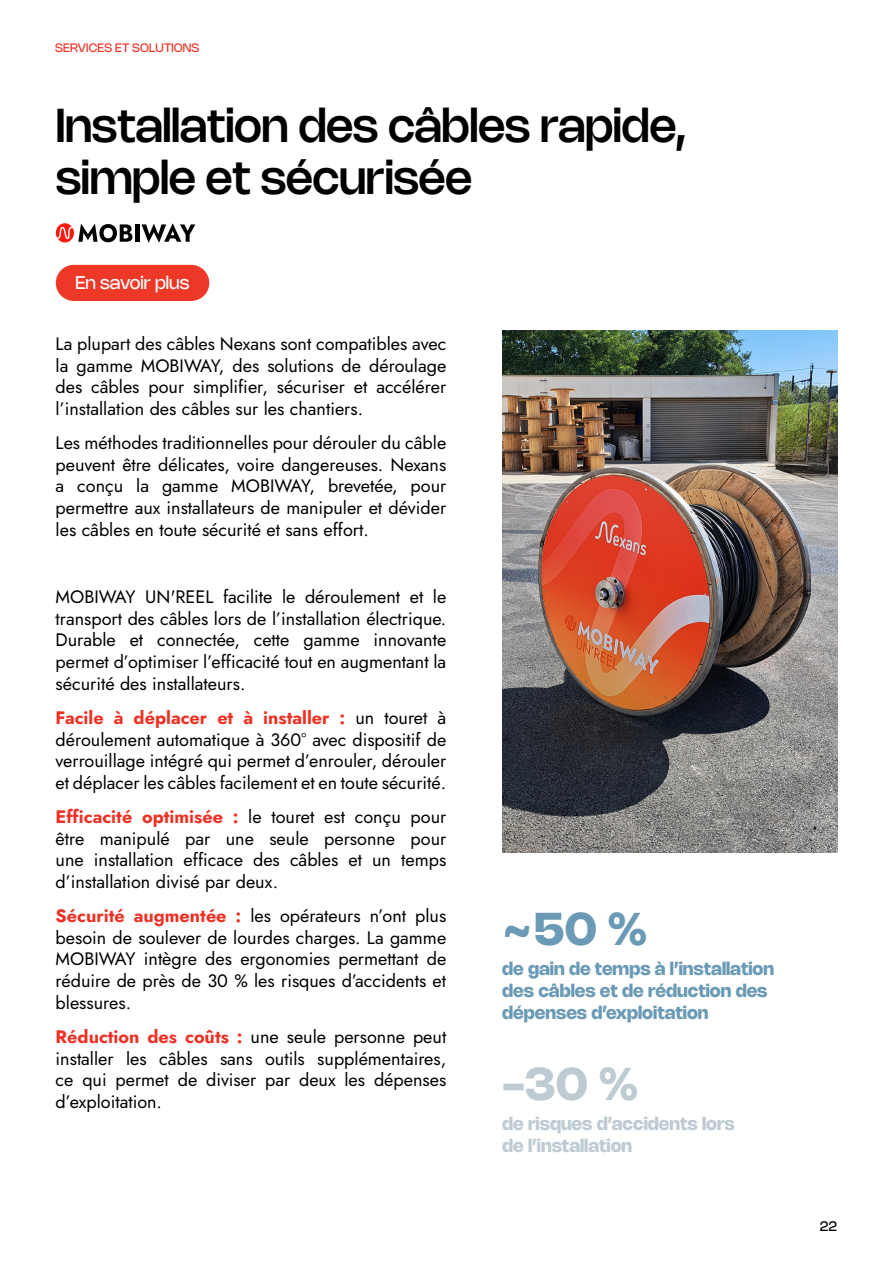
<style>
.page{position:relative;width:893px;height:1263px;background:#fff}
.page>*{position:absolute;margin:0;border:0;box-sizing:border-box;transform-origin:0 0}
.t1{font:500 46.5px/52.5px "Nohemi";letter-spacing:-.01em;color:#000}
.t2{font:700 45px "Nohemi";color:#6a9ab5}
.t3{font:700 45px "Nohemi";color:#becbd3}
.t4{font:18px/21.6px "Jost";color:#000;text-align:justify}
.t5{font:700 18px/21.6px "Nohemi";color:#6a9ab5}
.t6{font:700 18px/21.6px "Nohemi";color:#becbd3}
.t7{font:18px "Nohemi";color:#fff}
.t8{font:13.5px "Nohemi";color:#000}
.t9{font:12px "Nohemi";letter-spacing:.01em;color:#ee3124}
.s1{color:#ee3124}
</style>
<div class="page">
<div style="left:56px;top:265px;width:153px;height:36px;background:#ee3827;border-radius:18px"></div>
<hr style="left:135px;top:224px;width:4px;height:18px;background:#000">
<svg style="left:142px;top:223px;width:53px;height:20px"></svg>
<svg style="left:56px;top:223px;width:76px;height:19px"></svg>
<img style="left:502px;top:331px;width:335px;height:522px">
<p class="t9" style="left:55px;top:40px;width:146px">SERVICES ET SOLUTIONS</p>
<h1 class="t1" style="left:56px;top:98px;width:632px">Installation des câbles rapide, simple et sécurisée</h1>
<p class="t7" style="left:76px;top:271px;width:115px">En savoir plus</p>
<p class="t4" style="left:56px;top:333px;width:392px">La plupart des câbles Nexans sont compatibles avec la gamme MOBIWAY, des solutions de déroulage des câbles pour simplifier, sécuriser et accélérer l’installation des câbles sur les chantiers.</p>
<p class="t4" style="left:56px;top:432px;width:392px">Les méthodes traditionnelles pour dérouler du câble peuvent être délicates, voire dangereuses. Nexans a conçu la gamme MOBIWAY, brevetée, pour permettre aux installateurs de manipuler et dévider les câbles en toute sécurité et sans effort.</p>
<p class="t4" style="left:56px;top:586px;width:392px">MOBIWAY UN'REEL facilite le déroulement et le transport des câbles lors de l’installation électrique.<br>Durable et connectée, cette gamme innovante permet d’optimiser l’efficacité tout en augmentant la sécurité des installateurs.</p>
<p class="t4" style="left:56px;top:707px;width:392px"><span class="s1">Facile à déplacer et à installer :</span> un touret à déroulement automatique à 360° avec dispositif de verrouillage intégré qui permet d’enrouler, dérouler et déplacer les câbles facilement et en toute sécurité.</p>
<p class="t4" style="left:56px;top:806px;width:392px"><span class="s1">Efficacité optimisée :</span> le touret est conçu pour être manipulé par une seule personne pour une installation efficace des câbles et un temps d’installation divisé par deux.</p>
<p class="t4" style="left:56px;top:905px;width:392px"><span class="s1">Sécurité augmentée :</span> les opérateurs n’ont plus besoin de soulever de lourdes charges. La gamme MOBIWAY intègre des ergonomies permettant de réduire de près de 30 % les risques d’accidents et blessures.</p>
<p class="t4" style="left:56px;top:1026px;width:392px"><span class="s1">Réduction des coûts :</span> une seule personne peut installer les câbles sans outils supplémentaires, ce qui permet de diviser par deux les dépenses d’exploitation.</p>
<h2 class="t2" style="left:534px;top:902px;width:115px">50 %</h2>
<p class="t5" style="left:502px;top:958px;width:273px">de gain de temps à l’installation des câbles et de réduction des dépenses d’exploitation</p>
<h2 class="t2" style="left:504px;top:908px;width:28px">~</h2>
<h2 class="t3" style="left:502px;top:1056px;width:138px">-30 %</h2>
<p class="t6" style="left:502px;top:1113px;width:234px">de risques d’accidents lors de l’installation</p>
<p class="t8" style="left:820px;top:1218px;width:19px">22</p>
</div>
